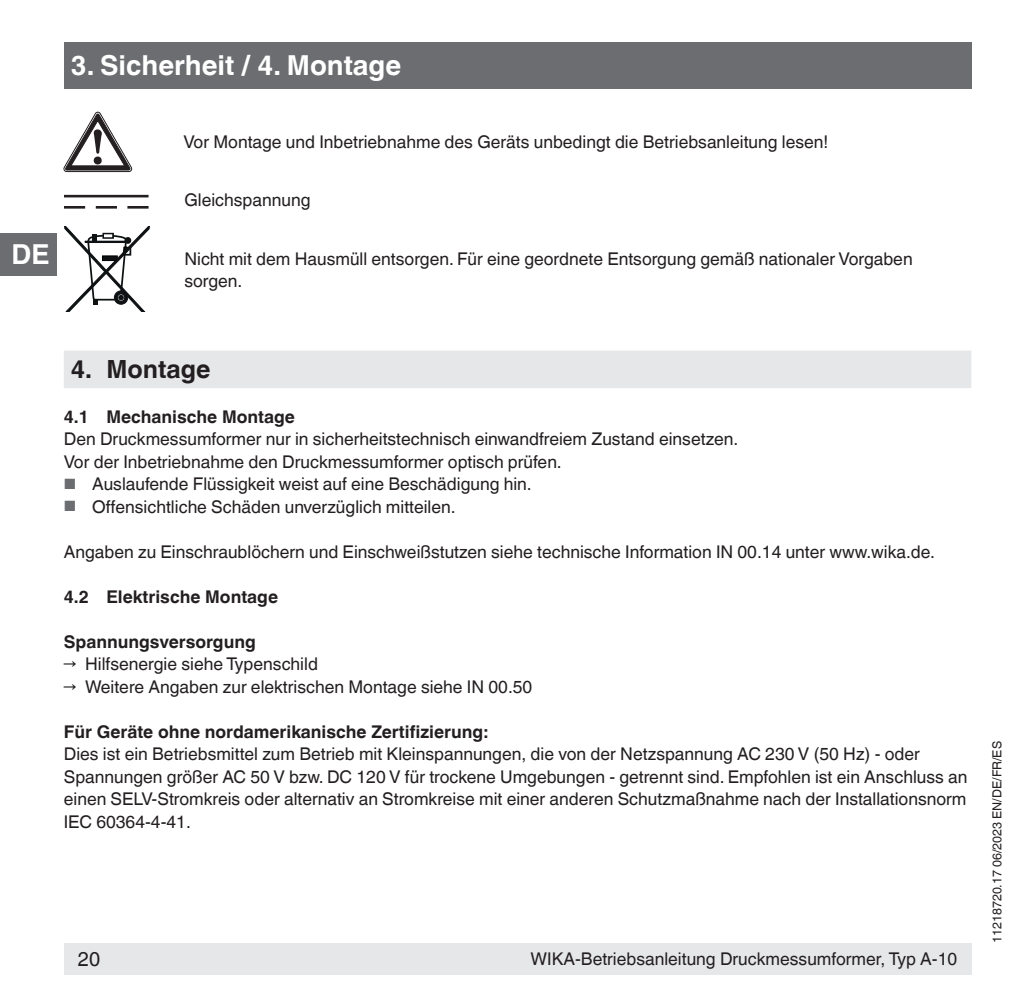
<style>
.page{position:relative;width:1021px;height:1007px;background:#fff}
.page>*{position:absolute;margin:0;border:0;box-sizing:border-box;transform-origin:0 0}
.t1{font:700 27.5px "Helvetica World";color:#fff}
.t2{font:700 25px "Helvetica World";color:#231f20}
.t3{font:20px "Helvetica World";color:#231f20}
.t4{font:17.5px/22.5px "Helvetica World";color:#231f20}
.t5{font:700 17.5px "Helvetica World";color:#231f20}
.t6{font:12.5px "Helvetica World";color:#231f20}
.s1{font-size:14.75px;color:#6c6d70}
</style>
<div class="page">
<div style="left:64px;top:943px;width:907px;height:31px;background:#e6e7e9"></div>
<div style="left:64px;top:43px;width:907px;height:46px;background:#6c6d70"></div>
<div style="left:0;top:233px;width:57px;height:42px;background:#6c6d70"></div>
<div style="left:64px;top:350px;width:907px;height:38px;background:#e6e7e9"></div>
<svg style="left:64px;top:112px;width:68px;height:60px"></svg>
<hr style="left:64px;top:195px;width:84px;height:2px;background:#231f20">
<hr style="left:64px;top:206px;width:21px;height:2px;background:#231f20">
<hr style="left:96px;top:206px;width:21px;height:2px;background:#231f20">
<hr style="left:127px;top:206px;width:22px;height:2px;background:#231f20">
<svg style="left:64px;top:227px;width:86px;height:85px"></svg>
<h1 class="t1" style="left:11px;top:238px;width:40px">DE</h1>
<h1 class="t1" style="left:71px;top:50px;width:332px">3. Sicherheit / 4. Montage</h1>
<p class="t4" style="left:183px;top:130px;width:646px">Vor Montage und Inbetriebnahme des Geräts unbedingt die Betriebsanleitung lesen!</p>
<p class="t4" style="left:184px;top:189px;width:128px">Gleichspannung</p>
<p class="t4" style="left:184px;top:247px;width:729px">Nicht mit dem Hausmüll entsorgen. Für eine geordnete Entsorgung gemäß nationaler Vorgaben sorgen.</p>
<h2 class="t2" style="left:71px;top:354px;width:141px">4. Montage</h2>
<p class="t5" style="left:64px;top:406px;width:233px">4.1 Mechanische Montage</p>
<p class="t4" style="left:64px;top:427px;width:676px">Den Druckmessumformer nur in sicherheitstechnisch einwandfreiem Zustand einsetzen.<br>Vor der Inbetriebnahme den Druckmessumformer optisch prüfen.</p>
<p class="t4" style="left:64px;top:472px;width:469px"><span class="s1">■</span> Auslaufende Flüssigkeit weist auf eine Beschädigung hin.</p>
<p class="t4" style="left:64px;top:495px;width:393px"><span class="s1">■</span> Offensichtliche Schäden unverzüglich mitteilen.</p>
<p class="t4" style="left:64px;top:540px;width:872px">Angaben zu Einschraublöchern und Einschweißstutzen siehe technische Information IN 00.14 unter www.wika.de.</p>
<p class="t5" style="left:64px;top:586px;width:216px">4.2 Elektrische Montage</p>
<p class="t5" style="left:64px;top:631px;width:194px">Spannungsversorgung</p>
<p class="t4" style="left:64px;top:652px;width:256px">→ Hilfsenergie siehe Typenschild</p>
<p class="t4" style="left:64px;top:675px;width:470px">→ Weitere Angaben zur elektrischen Montage siehe IN 00.50</p>
<p class="t5" style="left:64px;top:721px;width:426px">Für Geräte ohne nordamerikanische Zertifizierung:</p>
<p class="t4" style="left:64px;top:742px;width:905px">Dies ist ein Betriebsmittel zum Betrieb mit Kleinspannungen, die von der Netzspannung AC 230 V (50 Hz) - oder Spannungen größer AC 50 V bzw. DC 120 V für trockene Umgebungen - getrennt sind. Empfohlen ist ein Anschluss an einen SELV-Stromkreis oder alternativ an Stromkreise mit einer anderen Schutzmaßnahme nach der Installationsnorm IEC 60364-4-41.</p>
<p class="t3" style="left:78px;top:947px;width:24px">20</p>
<p class="t4" style="left:530px;top:947px;width:428px">WIKA-Betriebsanleitung Druckmessumformer, Typ A-10</p>
<p class="t6" style="left:989px;top:943px;width:203px;rotate:-90deg">11218720.17 06/2023 EN/DE/FR/ES</p>
</div>
